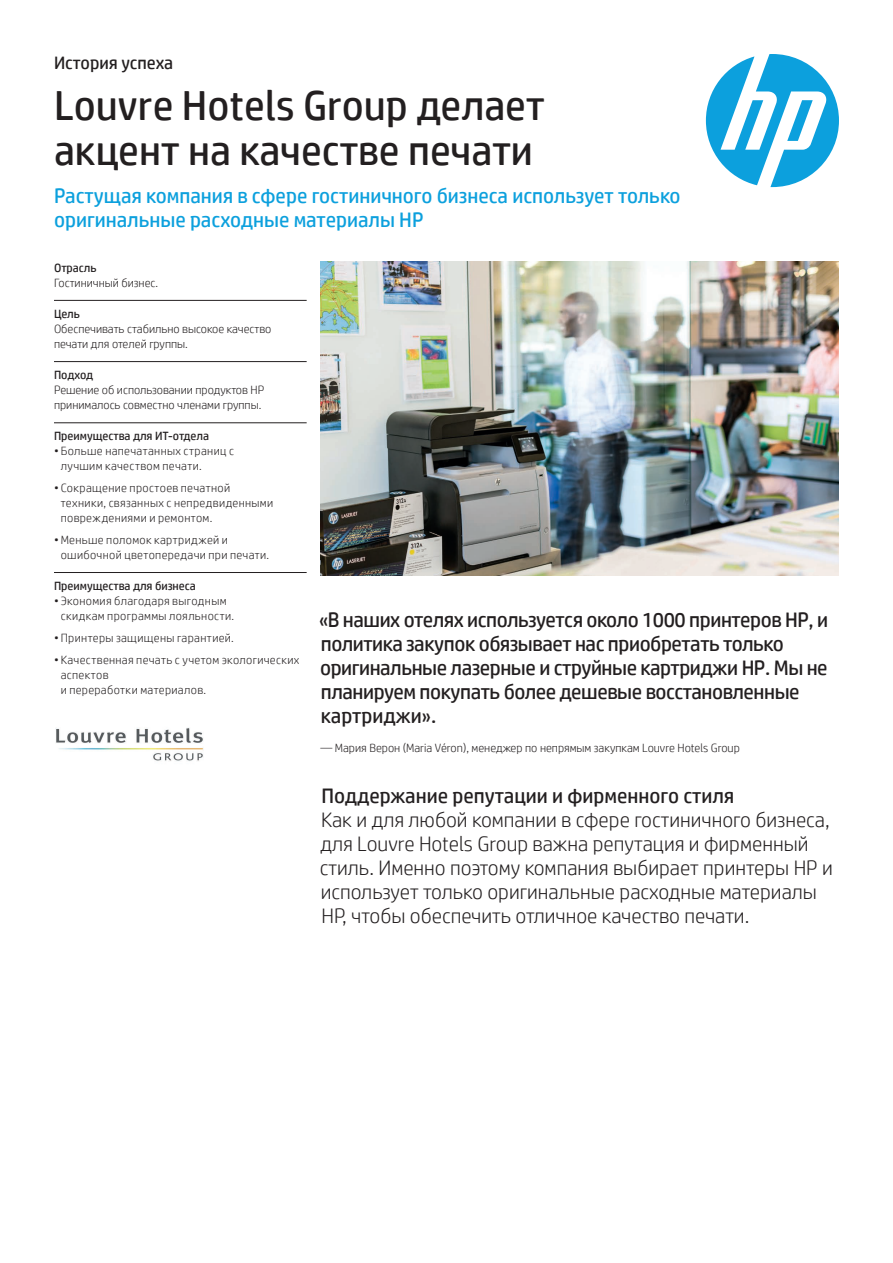
<style>
.page{position:relative;width:893px;height:1263px;background:#fff}
.page>*{position:absolute;margin:0;border:0;box-sizing:border-box;transform-origin:0 0}
.t1{font:42px/45px "HP Simplified";color:#231f20}
.t2{font:300 21px/24px "HP Simplified";color:#231f20}
.t3{font:21px/24px "HP Simplified";letter-spacing:-.02em;color:#231f20}
.t4{font:21px/24px "HP Simplified";color:#0ca0dd}
.t5{font:21px "HP Simplified";color:#231f20}
.t6{font:18px "HP Simplified";color:#231f20}
.t7{font:300 12px/15px "HP Simplified";letter-spacing:.025em;color:#231f20}
.t8{font:300 12px/15px "HP Simplified";color:#231f20}
.t9{font:12px "HP Simplified";color:#231f20}
</style>
<div class="page">
<svg style="left:706px;top:54px;width:133px;height:133px"></svg>
<img style="left:320px;top:262px;width:519px;height:313px">
<img style="left:55px;top:727px;width:149px;height:34px">
<hr style="left:54px;top:300px;width:253px;height:1px;background:#231f20">
<hr style="left:54px;top:361px;width:253px;height:1px;background:#231f20">
<hr style="left:54px;top:422px;width:253px;height:1px;background:#231f20">
<hr style="left:54px;top:572px;width:253px;height:1px;background:#231f20">
<h3 class="t6" style="left:54px;top:51px;width:121px">История успеха</h3>
<h1 class="t1" style="left:54px;top:83px;width:492px">Louvre Hotels Group делает акцент на качестве печати</h1>
<h2 class="t4" style="left:54px;top:183px;width:628px">Растущая компания в сфере гостиничного бизнеса использует только оригинальные расходные материалы HP</h2>
<p class="t9" style="left:54px;top:260px;width:44px">Отрасль</p>
<p class="t8" style="left:54px;top:275px;width:106px">Гостиничный бизнес.</p>
<p class="t9" style="left:54px;top:306px;width:28px">Цель</p>
<p class="t8" style="left:54px;top:321px;width:219px">Обеспечивать стабильно высокое качество печати для отелей группы.</p>
<p class="t9" style="left:54px;top:367px;width:41px">Подход</p>
<p class="t8" style="left:54px;top:382px;width:212px">Решение об использовании продуктов HP принималось совместно членами группы.</p>
<p class="t9" style="left:54px;top:428px;width:156px">Преимущества для ИТ-отдела</p>
<p class="t7" style="left:61px;top:443px;width:175px;text-indent:-7px">• Больше напечатанных страниц с лучшим качеством печати.</p>
<p class="t7" style="left:61px;top:480px;width:214px;text-indent:-7px">• Сокращение простоев печатной техники, связанных с непредвиденными повреждениями и ремонтом.</p>
<p class="t7" style="left:61px;top:532px;width:210px;text-indent:-7px">•Меньше поломок картриджей и ошибочной цветопередачи при печати.</p>
<p class="t9" style="left:54px;top:578px;width:143px">Преимущества для бизнеса</p>
<p class="t7" style="left:61px;top:593px;width:175px;text-indent:-7px">• Экономия благодаря выгодным скидкам программы лояльности.</p>
<p class="t7" style="left:54px;top:630px;width:181px">• Принтеры защищены гарантией.</p>
<p class="t7" style="left:61px;top:651px;width:240px;text-indent:-7px">• Качественная печать с учетом экологических аспектов<br>и переработки материалов.</p>
<h2 class="t3" style="left:319px;top:608px;width:511px">«В наших отелях используется около 1000 принтеров HP, и политика закупок обязывает нас приобретать только оригинальные лазерные и струйные картриджи HP. Мы не планируем покупать более дешевые восстановленные картриджи».</h2>
<p class="t8" style="left:320px;top:740px;width:421px">— Мария Верон (Maria Véron), менеджер по непрямым закупкам Louvre Hotels Group</p>
<h2 class="t5" style="left:321px;top:782px;width:414px">Поддержание репутации и фирменного стиля</h2>
<p class="t2" style="left:320px;top:807px;width:514px">Как и для любой компании в сфере гостиничного бизнеса, для Louvre Hotels Group важна репутация и фирменный стиль. Именно поэтому компания выбирает принтеры HP и использует только оригинальные расходные материалы HP, чтобы обеспечить отличное качество печати.</p>
</div>
